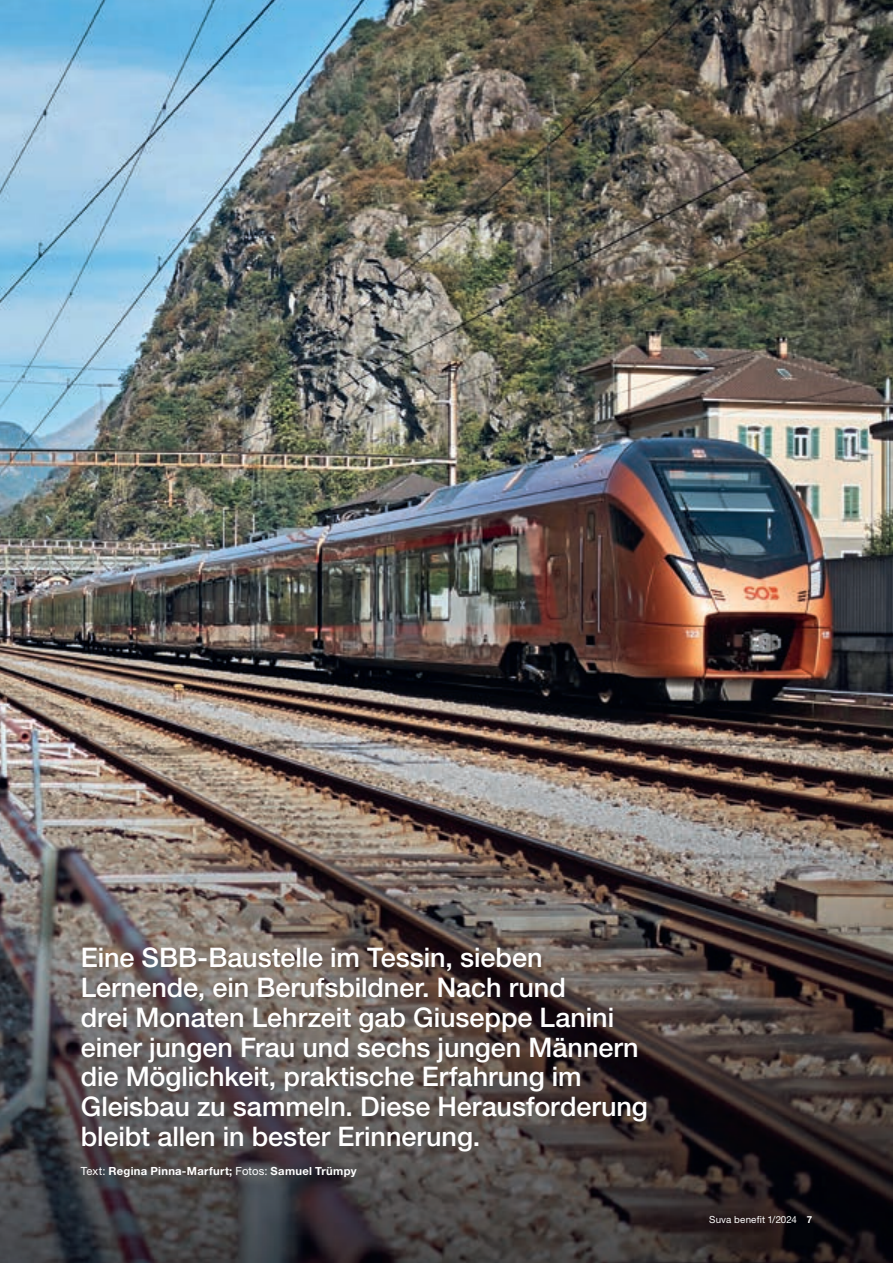
<style>
.page{position:relative;width:893px;height:1263px;background:#fff}
.page>*{position:absolute;margin:0;border:0;box-sizing:border-box;transform-origin:0 0}
.lead_gross{font:500 27px/29.7px "Helvetica Neue LT Std";color:#fff}
.autorenzeile_zu_lead{font:700 11.25px "Helvetica Neue LT Std";letter-spacing:.025em;color:#fff}
.t1{font:9.75px "Helvetica Neue LT Std";letter-spacing:.02em;color:#fff}
.s1{font-weight:400}
.s2{font-weight:700}
</style>
<div class="page">
<img style="left:0;top:0;width:893px;height:1263px">
<div style="left:76px;top:942px;width:582px;height:247px;background:#231f20;opacity:.25"></div>
<p class="lead_gross" style="left:81px;top:943px;width:569px">Eine SBB-Baustelle im Tessin, sieben Lernende, ein Berufsbildner. Nach rund<br>drei Monaten Lehrzeit gab Giuseppe Lanini einer jungen Frau und sechs jungen Männern die Möglichkeit, praktische Erfahrung im Gleisbau zu sammeln. Diese Herausforderung bleibt allen in bester Erinnerung.</p>
<p class="autorenzeile_zu_lead" style="left:81px;top:1164px;width:277px"><span class="s1">Text:</span> Regina Pinna-Marfurt; <span class="s1">Fotos:</span> Samuel Trümpy</p>
<p class="t1" style="left:709px;top:1213px;width:105px">Suva benefit 1/2024 <span class="s2">7</span></p>
</div>
